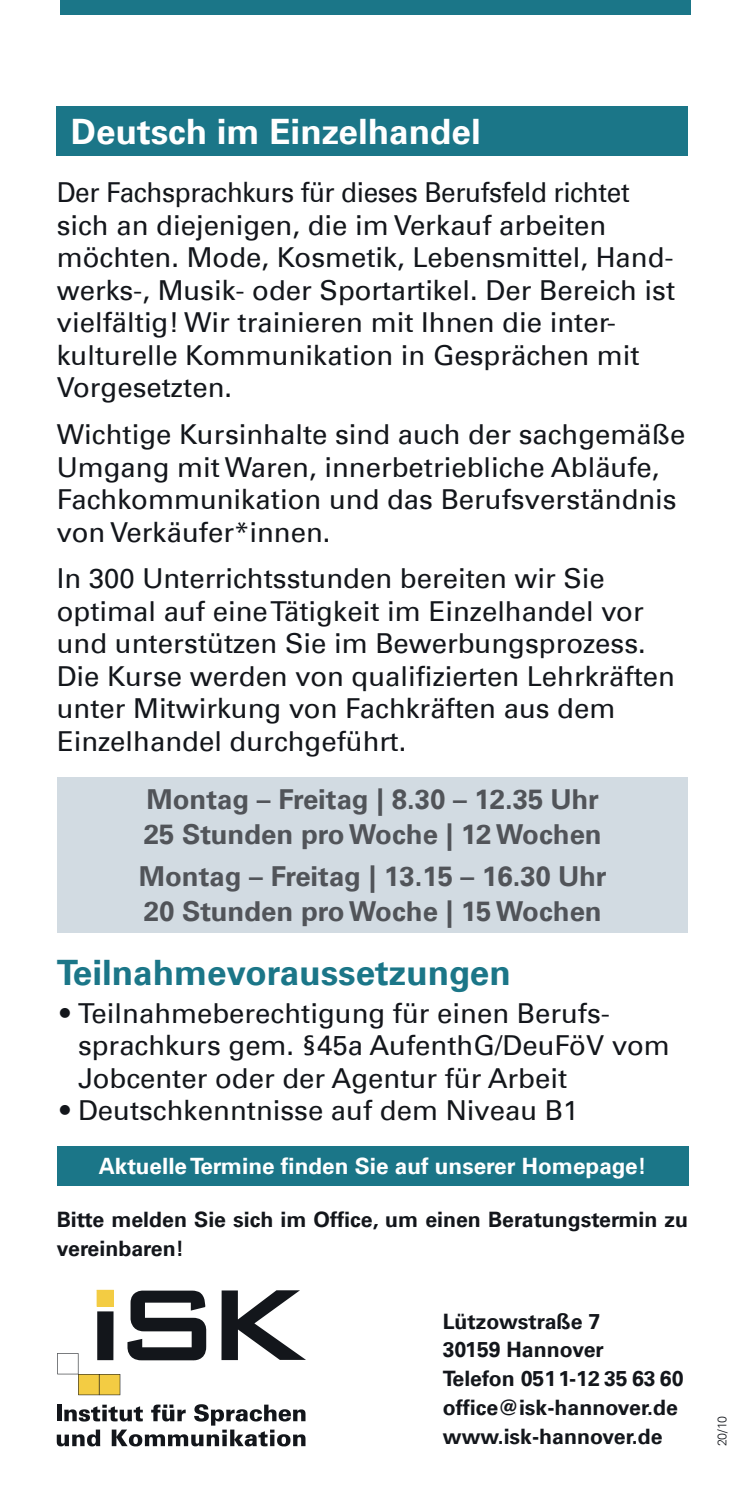
<style>
.page{position:relative;width:745px;height:1489px;background:#fff}
.page>*{position:absolute;margin:0;border:0;box-sizing:border-box;transform-origin:0 0}
.t1{font:700 35px "Univers Com 65";color:#1b7688}
.t2{font:700 35px "Univers Com 65";color:#fff}
.t3{font:27.5px/32.5px "Univers Com 55 Roman";color:#13161b}
.t4{font:27.5px/32.5px "Univers Com 55 Roman";color:#13161b;scale:.95 1}
.t5{font:700 27.5px/35px "Univers Com 65";color:#515459}
.t6{font:700 22.5px "Univers Com 65";color:#fff}
.t7{font:700 21.25px/28.8px "Univers Com 65";color:#13161b}
.t8{font:300 12.5px "Univers Com 45";color:#13161b}
</style>
<div class="page">
<div style="left:60px;top:0;width:630px;height:14px;background:#1b7688"></div>
<svg style="left:96px;top:1289px;width:18px;height:17px"></svg>
<div style="left:97px;top:1311px;width:16px;height:48px;background:#13161b"></div>
<svg style="left:127px;top:1290px;width:79px;height:71px"></svg>
<svg style="left:221px;top:1290px;width:84px;height:69px"></svg>
<svg style="left:57px;top:1352px;width:63px;height:42px"></svg>
<svg style="left:57px;top:1404px;width:248px;height:42px"></svg>
<div style="left:57px;top:1146px;width:631px;height:39px;background:#1b7688"></div>
<div style="left:57px;top:106px;width:630px;height:50px;background:#1b7688"></div>
<div style="left:57px;top:777px;width:630px;height:156px;background:#d2dbe2"></div>
<p class="t2" style="left:71px;top:111px;width:411px">Deutsch im Einzelhandel</p>
<p class="t4" style="left:57px;top:176px;width:652px">Der Fachsprachkurs für dieses Berufsfeld richtet sich an diejenigen, die im Verkauf arbeiten möchten. Mode, Kosmetik, Lebensmittel, Hand&shy;werks-, Musik- oder Sportartikel. Der Bereich ist vielfältig! Wir trainieren mit Ihnen die inter&shy;kulturelle Kommunikation in Gesprächen mit Vorgesetzten.</p>
<p class="t3" style="left:57px;top:418px;width:630px">Wichtige Kursinhalte sind auch der sachgemäße Umgang mit Waren, innerbetriebliche Abläufe, Fachkommunikation und das Berufsverständnis von Verkäufer*innen.</p>
<p class="t3" style="left:57px;top:562px;width:619px">In 300 Unterrichtsstunden bereiten wir Sie optimal auf eine Tätigkeit im Einzelhandel vor und unterstützen Sie im Bewerbungsprozess.<br>Die Kurse werden von qualifizierten Lehrkräften unter Mitwirkung von Fachkräften aus dem Einzelhandel durchgeführt.</p>
<p class="t5" style="left:144px;top:782px;width:459px">Montag – Freitag | 8.30 – 12.35 Uhr<br>25 Stunden pro Woche | 12 Wochen</p>
<p class="t5" style="left:139px;top:859px;width:469px">Montag – Freitag | 13.15 – 16.30 Uhr<br>20 Stunden pro Woche | 15 Wochen</p>
<p class="t1" style="left:57px;top:951px;width:455px">Teilnahmevoraussetzungen</p>
<p class="t3" style="left:78px;top:996px;width:593px;text-indent:-18px">• Teilnahmeberechtigung für einen Berufs&shy;sprachkurs gem. §45a AufenthG/DeuFöV vom<br>Jobcenter oder der Agentur für Arbeit</p>
<p class="t3" style="left:60px;top:1094px;width:519px">• Deutschkenntnisse auf dem Niveau B1</p>
<p class="t6" style="left:99px;top:1152px;width:548px">Aktuelle Termine finden Sie auf unserer Homepage!</p>
<p class="t7" style="left:57px;top:1204px;width:632px">Bitte melden Sie sich im Office, um einen Beratungstermin zu vereinbaren!</p>
<p class="t7" style="left:442px;top:1306px;width:242px">Lützowstraße 7<br>30159 Hannover<br>Telefon 0511-12 35 63 60 office@isk-hannover.de www.isk-hannover.de</p>
<p class="t8" style="left:713px;top:1446px;width:32px;rotate:-90deg">20/10</p>
</div>
